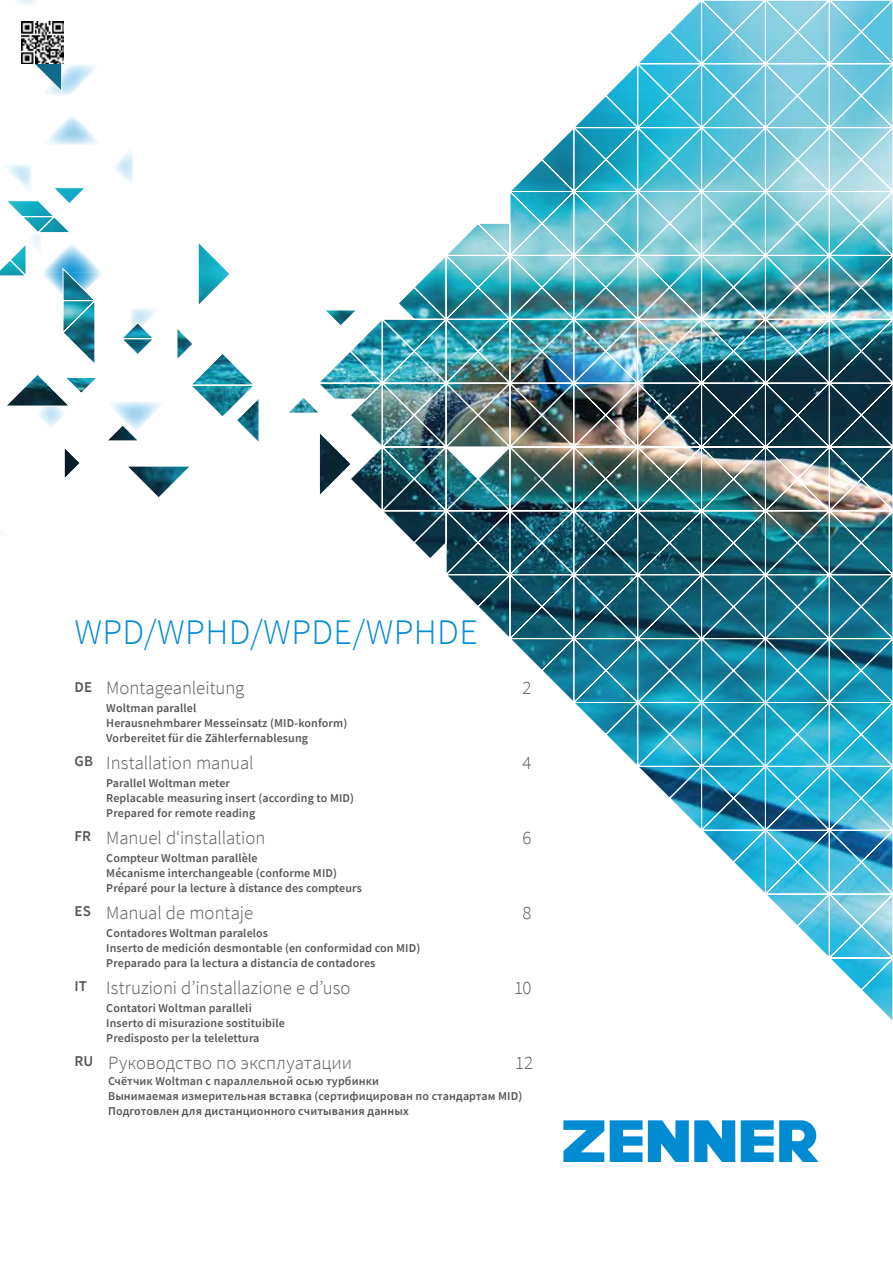
<style>
.page{position:relative;width:893px;height:1263px;background:#fff}
.page>*{position:absolute;margin:0;border:0;box-sizing:border-box;transform-origin:0 0}
.t1{font:300 36px "Source Sans Pro";letter-spacing:.01em;color:#008bd2}
.t2{font:300 18.75px "Source Sans Pro";color:#575756}
.t3{font:600 15px "Source Sans Pro";letter-spacing:.015em;color:#575756}
.t4{font:600 12px/15px "Source Sans Pro";letter-spacing:.01em;color:#575756}
</style>
<div class="page">
<img style="left:0;top:0;width:893px;height:1020px">
<svg style="left:610px;top:1120px;width:32px;height:42px"></svg>
<svg style="left:648px;top:1120px;width:87px;height:42px"></svg>
<svg style="left:563px;top:1120px;width:41px;height:42px"></svg>
<svg style="left:741px;top:1120px;width:78px;height:42px"></svg>
<img style="left:21px;top:21px;width:43px;height:43px">
<h1 class="t1" style="left:74px;top:610px;width:405px">WPD/WPHD/WPDE/WPHDE</h1>
<p class="t3" style="left:74px;top:677px;width:19px">DE</p>
<h2 class="t2" style="left:106px;top:677px;width:140px">Montageanleitung</h2>
<h2 class="t2" style="left:523px;top:677px;width:10px">2</h2>
<p class="t4" style="left:106px;top:701px;width:242px">Woltman parallel<br>Herausnehmbarer Messeinsatz (MID-konform)<br>Vorbereitet für die Zählerfernablesung</p>
<p class="t3" style="left:74px;top:752px;width:20px">GB</p>
<h2 class="t2" style="left:106px;top:751px;width:149px">Installation manual</h2>
<h2 class="t2" style="left:523px;top:751px;width:10px">4</h2>
<p class="t4" style="left:106px;top:776px;width:249px">Parallel Woltman meter<br>Replacable measuring insert (according to MID)<br>Prepared for remote reading</p>
<p class="t3" style="left:74px;top:826px;width:18px">FR</p>
<h2 class="t2" style="left:106px;top:826px;width:161px">Manuel d‘installation</h2>
<h2 class="t2" style="left:523px;top:826px;width:10px">6</h2>
<p class="t4" style="left:106px;top:850px;width:257px">Compteur Woltman parallèle<br>Mécanisme interchangeable (conforme MID)<br>Préparé pour la lecture à distance des compteurs</p>
<p class="t3" style="left:74px;top:901px;width:18px">ES</p>
<h2 class="t2" style="left:106px;top:901px;width:148px">Manual de montaje</h2>
<h2 class="t2" style="left:523px;top:901px;width:10px">8</h2>
<p class="t4" style="left:106px;top:925px;width:316px">Contadores Woltman paralelos<br>Inserto de medición desmontable (en conformidad con MID)<br>Preparado para la lectura a distancia de contadores</p>
<p class="t3" style="left:74px;top:976px;width:14px">IT</p>
<h2 class="t2" style="left:106px;top:976px;width:246px">Istruzioni d’installazione e d’uso</h2>
<h2 class="t2" style="left:514px;top:976px;width:19px">10</h2>
<p class="t4" style="left:106px;top:1000px;width:180px">Contatori Woltman paralleli<br>Inserto di misurazione sostituibile<br>Predisposto per la telelettura</p>
<p class="t3" style="left:74px;top:1051px;width:20px">RU</p>
<h2 class="t2" style="left:108px;top:1051px;width:246px">Руководство по эксплуатации</h2>
<h2 class="t2" style="left:515px;top:1051px;width:20px">12</h2>
<p class="t4" style="left:108px;top:1073px;width:416px">Счётчик Woltman с параллельной осью турбинки<br>Вынимаемая измерительная вставка (сертифицирован по стандартам MID)<br>Подготовлен для дистанционного считывания данных</p>
</div>
